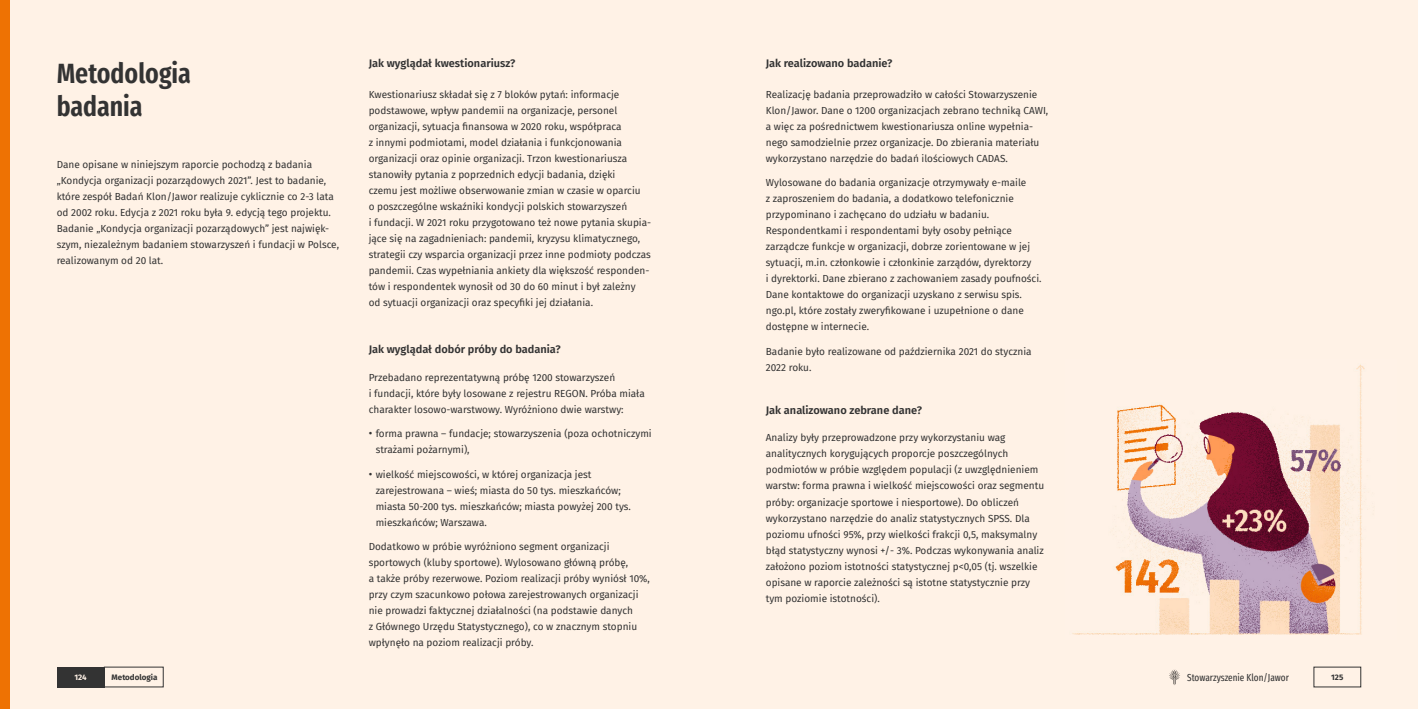
<style>
.page{position:relative;width:1418px;height:709px;background:#fff}
.page>*{position:absolute;margin:0;border:0;box-sizing:border-box;transform-origin:0 0}
.t1{font:600 extra-condensed 28px/33.6px "Fira Sans";color:#333}
.t2{font:600 11px "Fira Sans";color:#333}
.t3{font:10px/16px "Fira Sans";color:#333}
.t4{font:extra-condensed 10px "Fira Sans";color:#333}
.t5{font:700 8px "Fira Sans";color:#333}
.t6{font:700 8px "Fira Sans";color:#fef1e6}
.s1{font-size:11px}
</style>
<div class="page">
<div style="left:0;top:0;width:1417px;height:709px;background:#fff2e6"></div>
<div style="left:57px;top:666px;width:48px;height:21px;background:#333"></div>
<svg style="left:1169px;top:669px;width:11px;height:16px"></svg>
<img style="left:1072px;top:364px;width:293px;height:271px">
<div style="left:0;top:0;width:10px;height:709px;background:#ee7203"></div>
<h1 class="t1" style="left:57px;top:55px;width:136px">Metodologia badania</h1>
<p class="t3" style="left:57px;top:156px;width:284px">Dane opisane w niniejszym raporcie pochodzą z badania „Kondycja organizacji pozarządowych 2021”. Jest to badanie, które zespół Badań Klon/Jawor realizuje cyklicznie co 2-3 lata od 2002 roku. Edycja z 2021 roku była 9. edycją tego projektu.<br>Badanie „Kondycja organizacji pozarządowych” jest najwięk&shy;szym, niezależnym badaniem stowarzyszeń i fundacji w Polsce, realizowanym od 20 lat.</p>
<p class="t2" style="left:369px;top:54px;width:148px">Jak wyglądał kwestionariusz?</p>
<p class="t2" style="left:765px;top:54px;width:128px">Jak realizowano badanie?</p>
<p class="t3" style="left:369px;top:86px;width:284px">Kwestionariusz składał się z 7 bloków pytań: informacje podstawowe, wpływ pandemii na organizacje, personel organizacji, sytuacja finansowa w 2020 roku, współpraca<br>z innymi podmiotami, model działania i funkcjonowania organizacji oraz opinie organizacji. Trzon kwestionariusza stanowiły pytania z poprzednich edycji badania, dzięki<br>czemu jest możliwe obserwowanie zmian w czasie w oparciu<br>o poszczególne wskaźniki kondycji polskich stowarzyszeń<br>i fundacji. W 2021 roku przygotowano też nowe pytania skupia&shy;jące się na zagadnieniach: pandemii, kryzysu klimatycznego, strategii czy wsparcia organizacji przez inne podmioty podczas pandemii. Czas wypełniania ankiety dla większość responden&shy;tów i respondentek wynosił od 30 do 60 minut i był zależny<br>od sytuacji organizacji oraz specyfiki jej działania.</p>
<p class="t3" style="left:765px;top:86px;width:284px">Realizację badania przeprowadziło w całości Stowarzyszenie Klon/Jawor. Dane o 1200 organizacjach zebrano techniką CAWI, a więc za pośrednictwem kwestionariusza online wypełnia&shy;nego samodzielnie przez organizacje. Do zbierania materiału wykorzystano narzędzie do badań ilościowych CADAS.</p>
<p class="t3" style="left:765px;top:174px;width:277px">Wylosowane do badania organizacje otrzymywały e-maile<br>z zaproszeniem do badania, a dodatkowo telefonicznie przypominano i zachęcano do udziału w badaniu.<br>Respondentkami i respondentami były osoby pełniące zarządcze funkcje w organizacji, dobrze zorientowane w jej sytuacji, m.in. członkowie i członkinie zarządów, dyrektorzy<br>i dyrektorki. Dane zbierano z zachowaniem zasady poufności.<br>Dane kontaktowe do organizacji uzyskano z serwisu spis. ngo.pl, które zostały zweryfikowane i uzupełnione o dane dostępne w internecie.</p>
<p class="t3" style="left:765px;top:343px;width:267px">Badanie było realizowane od października 2021 do stycznia<br>2022 roku.</p>
<p class="t2" style="left:369px;top:340px;width:194px">Jak wyglądał dobór próby do badania?</p>
<p class="t3" style="left:369px;top:369px;width:277px">Przebadano reprezentatywną próbę 1200 stowarzyszeń<br>i fundacji, które były losowane z rejestru REGON. Próba miała charakter losowo-warstwowy. Wyróżniono dwie warstwy:</p>
<p class="t3" style="left:376px;top:425px;width:277px;text-indent:-7px"><span class="s1">•</span> forma prawna – fundacje; stowarzyszenia (poza ochotniczymi strażami pożarnymi),</p>
<p class="t3" style="left:376px;top:466px;width:257px;text-indent:-7px"><span class="s1">•</span> wielkość miejscowości, w której organizacja jest zarejestrowana – wieś; miasta do 50 tys. mieszkańców; miasta 50-200 tys. mieszkańców; miasta powyżej 200 tys. mieszkańców; Warszawa.</p>
<p class="t3" style="left:369px;top:538px;width:283px">Dodatkowo w próbie wyróżniono segment organizacji sportowych (kluby sportowe). Wylosowano główną próbę,<br>a także próby rezerwowe. Poziom realizacji próby wyniósł 10%, przy czym szacunkowo połowa zarejestrowanych organizacji nie prowadzi faktycznej działalności (na podstawie danych<br>z Głównego Urzędu Statystycznego), co w znacznym stopniu wpłynęło na poziom realizacji próby.</p>
<p class="t2" style="left:765px;top:401px;width:158px">Jak analizowano zebrane dane?</p>
<p class="t3" style="left:765px;top:430px;width:280px">Analizy były przeprowadzone przy wykorzystaniu wag analitycznych korygujących proporcje poszczególnych podmiotów w próbie względem populacji (z uwzględnieniem warstw: forma prawna i wielkość miejscowości oraz segmentu próby: organizacje sportowe i niesportowe). Do obliczeń wykorzystano narzędzie do analiz statystycznych SPSS. Dla poziomu ufności 95%, przy wielkości frakcji 0,5, maksymalny błąd statystyczny wynosi +/- 3%. Podczas wykonywania analiz założono poziom istotności statystycznej p&lt;0,05 (tj. wszelkie opisane w raporcie zależności są istotne statystycznie przy tym poziomie istotności).</p>
<p class="t6" style="left:75px;top:670px;width:14px">124</p>
<p class="t5" style="left:112px;top:670px;width:47px">Metodologia</p>
<p class="t4" style="left:1187px;top:669px;width:103px">Stowarzyszenie Klon/Jawor</p>
<p class="t5" style="left:1331px;top:670px;width:14px">125</p>
</div>
